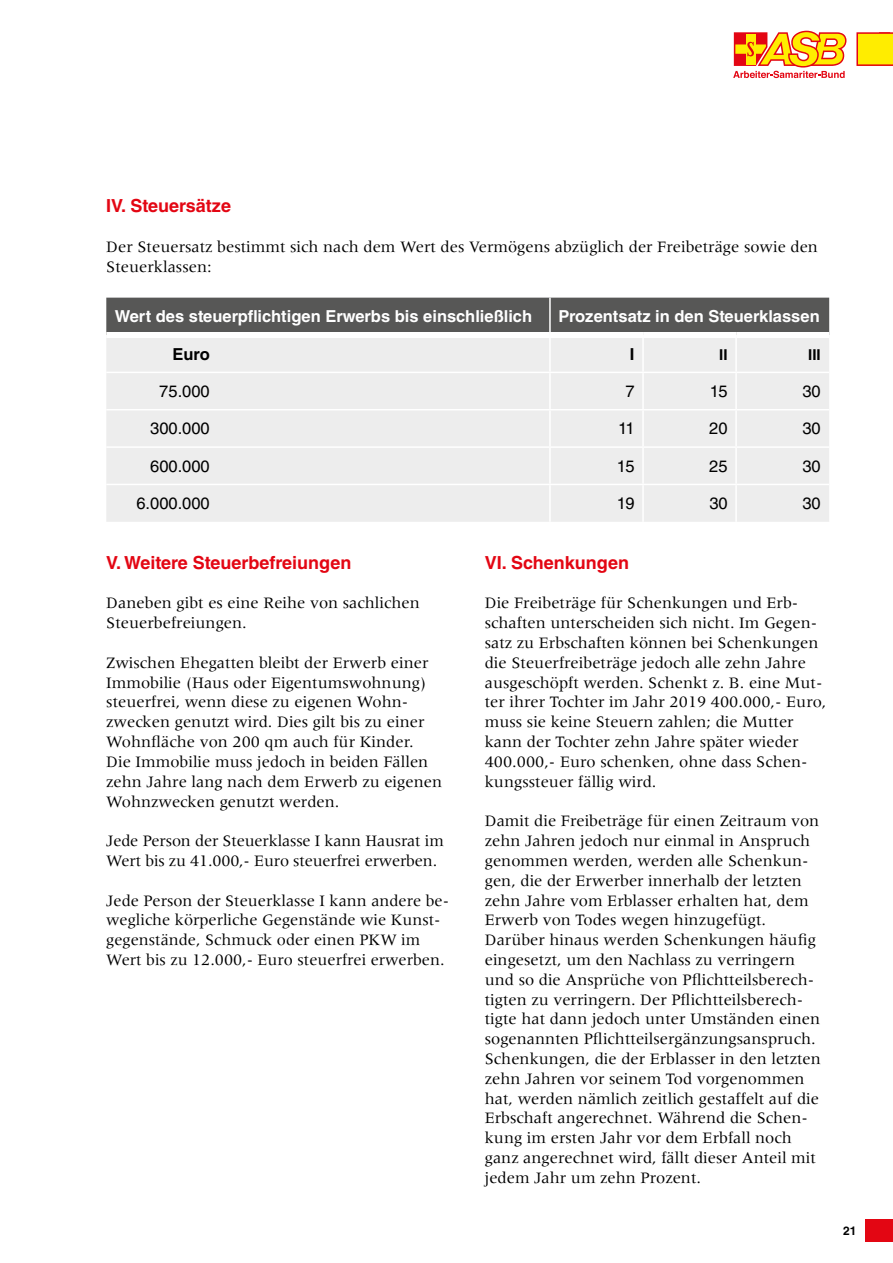
<style>
.page{position:relative;width:893px;height:1263px;background:#fff}
.page>*{position:absolute;margin:0;border:0;box-sizing:border-box;transform-origin:0 0}
.t1{font:700 18px "Helvetica LT Std";color:#e30613}
.t2{font:16.5px/19.8px "Meridien LT Std";color:#000}
.t3{font:700 16.5px "Helvetica LT Std";color:#fff}
.t4{font:16.5px "Helvetica LT Std";color:#000}
.t5{font:700 16.5px "Helvetica LT Std";color:#000}
.t6{font:700 15px "Helvetica LT Std";color:#000}
.t7{font:700 12px "Helvetica LT Std";color:#000}
</style>
<div class="page">
<svg style="left:733px;top:31px;width:113px;height:47px"></svg>
<svg style="left:856px;top:32px;width:37px;height:34px"></svg>
<div style="left:865px;top:1220px;width:28px;height:22px;background:#e30613"></div>
<div style="left:106px;top:298px;width:723px;height:34px;background:#575756"></div>
<div style="left:106px;top:338px;width:723px;height:184px;background:#ededed"></div>
<hr style="left:549px;top:338px;width:2px;height:34px;background:#fff">
<hr style="left:106px;top:372px;width:444px;height:1px;background:#fff">
<hr style="left:549px;top:373px;width:2px;height:36px;background:#fff">
<hr style="left:106px;top:409px;width:444px;height:1px;background:#fff">
<hr style="left:549px;top:410px;width:2px;height:36px;background:#fff">
<hr style="left:106px;top:446px;width:444px;height:2px;background:#fff">
<hr style="left:549px;top:448px;width:2px;height:36px;background:#fff">
<hr style="left:106px;top:484px;width:444px;height:1px;background:#fff">
<hr style="left:549px;top:485px;width:2px;height:37px;background:#fff">
<hr style="left:642px;top:338px;width:2px;height:34px;background:#fff">
<hr style="left:735px;top:338px;width:2px;height:34px;background:#fff">
<hr style="left:550px;top:372px;width:93px;height:1px;background:#fff">
<hr style="left:643px;top:372px;width:93px;height:1px;background:#fff">
<hr style="left:642px;top:373px;width:2px;height:36px;background:#fff">
<hr style="left:736px;top:372px;width:93px;height:1px;background:#fff">
<hr style="left:735px;top:373px;width:2px;height:36px;background:#fff">
<hr style="left:550px;top:409px;width:93px;height:1px;background:#fff">
<hr style="left:643px;top:409px;width:93px;height:1px;background:#fff">
<hr style="left:642px;top:410px;width:2px;height:36px;background:#fff">
<hr style="left:736px;top:409px;width:93px;height:1px;background:#fff">
<hr style="left:735px;top:410px;width:2px;height:36px;background:#fff">
<hr style="left:550px;top:446px;width:93px;height:2px;background:#fff">
<hr style="left:643px;top:446px;width:93px;height:2px;background:#fff">
<hr style="left:642px;top:448px;width:2px;height:36px;background:#fff">
<hr style="left:736px;top:446px;width:93px;height:2px;background:#fff">
<hr style="left:735px;top:448px;width:2px;height:36px;background:#fff">
<hr style="left:550px;top:484px;width:93px;height:1px;background:#fff">
<hr style="left:643px;top:484px;width:93px;height:1px;background:#fff">
<hr style="left:642px;top:485px;width:2px;height:37px;background:#fff">
<hr style="left:736px;top:484px;width:93px;height:1px;background:#fff">
<hr style="left:735px;top:485px;width:2px;height:37px;background:#fff">
<hr style="left:549px;top:298px;width:2px;height:34px;background:#fff">
<p class="t1" style="left:106px;top:195px;width:126px">IV. Steuersätze</p>
<p class="t2" style="left:106px;top:237px;width:713px">Der Steuersatz bestimmt sich nach dem Wert des Vermögens abzüglich der Freibeträge sowie den<br>Steuerklassen:</p>
<p class="t3" style="left:115px;top:306px;width:419px">Wert des steuerpflichtigen Erwerbs bis einschließlich</p>
<p class="t3" style="left:558px;top:306px;width:263px">Prozentsatz in den Steuerklassen</p>
<p class="t5" style="left:173px;top:344px;width:39px">Euro</p>
<p class="t5" style="left:630px;top:344px;width:6px">I</p>
<p class="t6" style="left:719px;top:345px;width:10px">II</p>
<p class="t6" style="left:808px;top:345px;width:14px">III</p>
<p class="t4" style="left:159px;top:382px;width:52px">75.000</p>
<p class="t4" style="left:625px;top:382px;width:11px">7</p>
<p class="t4" style="left:710px;top:382px;width:19px">15</p>
<p class="t4" style="left:802px;top:382px;width:20px">30</p>
<p class="t4" style="left:150px;top:419px;width:61px">300.000</p>
<p class="t4" style="left:618px;top:419px;width:18px">11</p>
<p class="t4" style="left:709px;top:419px;width:20px">20</p>
<p class="t4" style="left:802px;top:419px;width:20px">30</p>
<p class="t4" style="left:150px;top:456px;width:61px">600.000</p>
<p class="t4" style="left:617px;top:456px;width:19px">15</p>
<p class="t4" style="left:709px;top:456px;width:20px">25</p>
<p class="t4" style="left:802px;top:456px;width:20px">30</p>
<p class="t4" style="left:136px;top:494px;width:75px">6.000.000</p>
<p class="t4" style="left:617px;top:494px;width:19px">19</p>
<p class="t4" style="left:709px;top:494px;width:20px">30</p>
<p class="t4" style="left:802px;top:494px;width:20px">30</p>
<p class="t1" style="left:106px;top:551px;width:247px">V. Weitere Steuerbefreiungen</p>
<p class="t2" style="left:106px;top:593px;width:315px">Daneben gibt es eine Reihe von sachlichen<br>Steuerbefreiungen.</p>
<p class="t2" style="left:106px;top:653px;width:337px">Zwischen Ehegatten bleibt der Erwerb einer Immobilie (Haus oder Eigentumswohnung) steuerfrei, wenn diese zu eigenen Wohn&shy;zwecken genutzt wird. Dies gilt bis zu einer Wohnfläche von 200 qm auch für Kinder.<br>Die Immobilie muss jedoch in beiden Fällen zehn Jahre lang nach dem Erwerb zu eigenen Wohnzwecken genutzt werden.</p>
<p class="t2" style="left:106px;top:831px;width:339px">Jede Person der Steuerklasse I kann Hausrat im<br>Wert bis zu 41.000,- Euro steuerfrei erwerben.</p>
<p class="t2" style="left:106px;top:890px;width:344px">Jede Person der Steuerklasse I kann andere be&shy;wegliche körperliche Gegenstände wie Kunst&shy;gegenstände, Schmuck oder einen PKW im Wert bis zu 12.000,- Euro steuerfrei erwerben.</p>
<p class="t1" style="left:485px;top:551px;width:146px">VI. Schenkungen</p>
<p class="t2" style="left:485px;top:593px;width:343px">Die Freibeträge für Schenkungen und Erb&shy;schaften unterscheiden sich nicht. Im Gegen&shy;satz zu Erbschaften können bei Schenkungen die Steuerfreibeträge jedoch alle zehn Jahre ausgeschöpft werden. Schenkt z. B. eine Mut&shy;ter ihrer Tochter im Jahr 2019 400.000,- Euro, muss sie keine Steuern zahlen; die Mutter kann der Tochter zehn Jahre später wieder 400.000,- Euro schenken, ohne dass Schen&shy;kungssteuer fällig wird.</p>
<p class="t2" style="left:485px;top:811px;width:338px">Damit die Freibeträge für einen Zeitraum von zehn Jahren jedoch nur einmal in Anspruch genommen werden, werden alle Schenkun&shy;gen, die der Erwerber innerhalb der letzten zehn Jahre vom Erblasser erhalten hat, dem Erwerb von Todes wegen hinzugefügt.<br>Darüber hinaus werden Schenkungen häufig eingesetzt, um den Nachlass zu verringern und so die Ansprüche von Pflichtteilsberech&shy;tigten zu verringern. Der Pflichtteilsberech&shy;tigte hat dann jedoch unter Umständen einen sogenannten Pflichtteilsergänzungsanspruch.<br>Schenkungen, die der Erblasser in den letzten zehn Jahren vor seinem Tod vorgenommen hat, werden nämlich zeitlich gestaffelt auf die Erbschaft angerechnet. Während die Schen&shy;kung im ersten Jahr vor dem Erbfall noch ganz angerechnet wird, fällt dieser Anteil mit jedem Jahr um zehn Prozent.</p>
<p class="t7" style="left:843px;top:1224px;width:15px">21</p>
</div>
